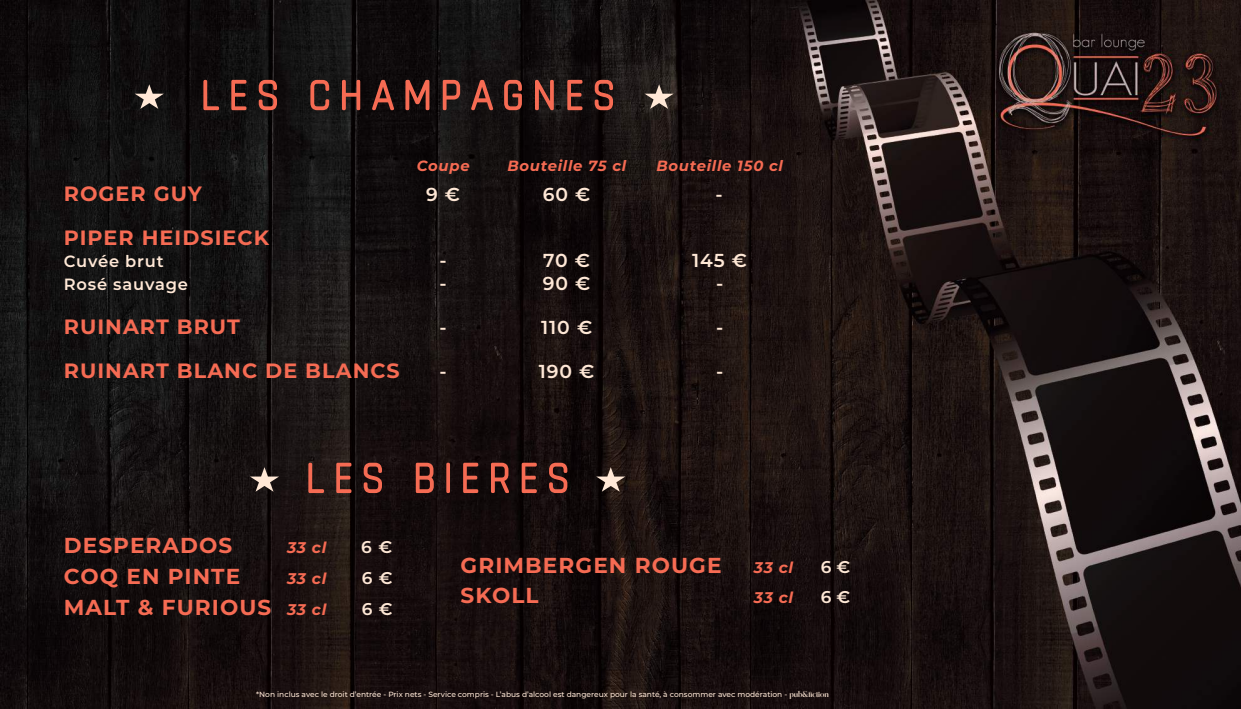
<style>
.page{position:relative;width:1241px;height:709px;background:#fff}
.page>*{position:absolute;margin:0;border:0;box-sizing:border-box;transform-origin:0 0}
.t1{font:800 75px "Chathura";letter-spacing:.1em;color:#f66b53}
.t2{font:700 21.62px "Montserrat";letter-spacing:.05em;color:#f66b53}
.t3{font:700 20.69px "Montserrat";letter-spacing:.05em;color:#f66b53}
.t4{font:600 18.75px "Montserrat";letter-spacing:.05em;color:#ffe8d6}
.t5{font:600 17px "Montserrat";color:#ffe8d6}
.t6{font:600 16.25px "Montserrat";letter-spacing:.05em;color:#ffe8d6}
.t7{font:italic 700 15.44px "Montserrat";letter-spacing:.045em;color:#f66b53}
.t8{font:italic 700 14.81px "Montserrat";letter-spacing:.05em;color:#f66b53}
.t9{font:500 7.5px "Montserrat";color:#ffe8d6}
.s1{font-style:italic;font-size:15.44px}
.s2{font-family:"Glitten";font-weight:400}
</style>
<div class="page">
<img style="left:0;top:0;width:1240px;height:709px">
<svg style="left:644px;top:84px;width:29px;height:25px"></svg>
<svg style="left:135px;top:84px;width:29px;height:25px"></svg>
<svg style="left:596px;top:467px;width:29px;height:25px"></svg>
<svg style="left:250px;top:467px;width:29px;height:25px"></svg>
<h1 class="t1" style="left:201px;top:40px;width:416px">Les champagnes</h1>
<h3 class="t8" style="left:416px;top:155px;width:54px">Coupe</h3>
<h3 class="t8" style="left:507px;top:155px;width:120px">Bouteille 75 cl</h3>
<h3 class="t8" style="left:656px;top:155px;width:128px">Bouteille 150 cl</h3>
<h3 class="t3" style="left:64px;top:178px;width:140px">ROGER GUY</h3>
<h3 class="t4" style="left:426px;top:181px;width:36px">9 €</h3>
<h3 class="t4" style="left:543px;top:181px;width:49px">60 €</h3>
<h3 class="t4" style="left:715px;top:181px;width:9px">-</h3>
<h3 class="t3" style="left:64px;top:223px;width:207px">PI PER HEIDSIECK</h3>
<h3 class="t6" style="left:64px;top:250px;width:101px">Cuvée brut</h3>
<h3 class="t4" style="left:439px;top:247px;width:9px">-</h3>
<h3 class="t4" style="left:543px;top:247px;width:48px">70 €</h3>
<h3 class="t4" style="left:692px;top:247px;width:56px">145 €</h3>
<h3 class="t6" style="left:64px;top:272px;width:126px">Rosé sauvage</h3>
<h3 class="t4" style="left:439px;top:269px;width:9px">-</h3>
<h3 class="t4" style="left:543px;top:269px;width:49px">90 €</h3>
<h3 class="t4" style="left:716px;top:269px;width:9px">-</h3>
<h3 class="t3" style="left:64px;top:312px;width:15px">RUIN</h3>
<h3 class="t3" style="left:123px;top:312px;width:87px">ART BRUT</h3>
<h3 class="t4" style="left:439px;top:314px;width:9px">-</h3>
<h3 class="t4" style="left:541px;top:314px;width:53px">110 €</h3>
<h3 class="t4" style="left:716px;top:314px;width:9px">-</h3>
<h3 class="t3" style="left:64px;top:356px;width:15px">RUIN</h3>
<h3 class="t3" style="left:123px;top:356px;width:70px">ART BLA</h3>
<h3 class="t3" style="left:224px;top:356px;width:97px">NC DE BLA</h3>
<h3 class="t3" style="left:352px;top:356px;width:47px">NCS</h3>
<h3 class="t4" style="left:439px;top:358px;width:9px">-</h3>
<h3 class="t4" style="left:538px;top:358px;width:57px">190 €</h3>
<h3 class="t4" style="left:716px;top:358px;width:9px">-</h3>
<h1 class="t1" style="left:306px;top:423px;width:265px">Les bieres</h1>
<h2 class="t2" style="left:64px;top:530px;width:170px">DESPERADOS</h2>
<h3 class="t7" style="left:287px;top:536px;width:41px">33 cl</h3>
<h3 class="t5" style="left:361px;top:535px;width:32px">6 €</h3>
<h2 class="t2" style="left:64px;top:561px;width:175px">COQ EN PINTE</h2>
<h3 class="t7" style="left:287px;top:567px;width:41px">33 cl</h3>
<h3 class="t5" style="left:361px;top:566px;width:32px">6 €</h3>
<h2 class="t2" style="left:64px;top:591px;width:264px">MALT &amp; FURIOUS <span class="s1">33 cl</span></h2>
<h3 class="t5" style="left:361px;top:597px;width:32px">6 €</h3>
<h2 class="t2" style="left:460px;top:549px;width:254px">GRIMBERGEN ROUGE</h2>
<h3 class="t7" style="left:753px;top:556px;width:41px">33 cl</h3>
<h3 class="t5" style="left:820px;top:554px;width:31px">6 €</h3>
<h2 class="t2" style="left:460px;top:580px;width:65px">SKOLL</h2>
<h3 class="t7" style="left:753px;top:587px;width:41px">33 cl</h3>
<h3 class="t5" style="left:820px;top:585px;width:31px">6 €</h3>
<p class="t9" style="left:256px;top:689px;width:574px">*Non inclus avec le droit d’entrée - Prix nets - Service compris - L’abus d’alcool est dangereux pour la santé, à consommer avec modération - <span class="s2">pub&amp;fiction</span></p>
</div>
